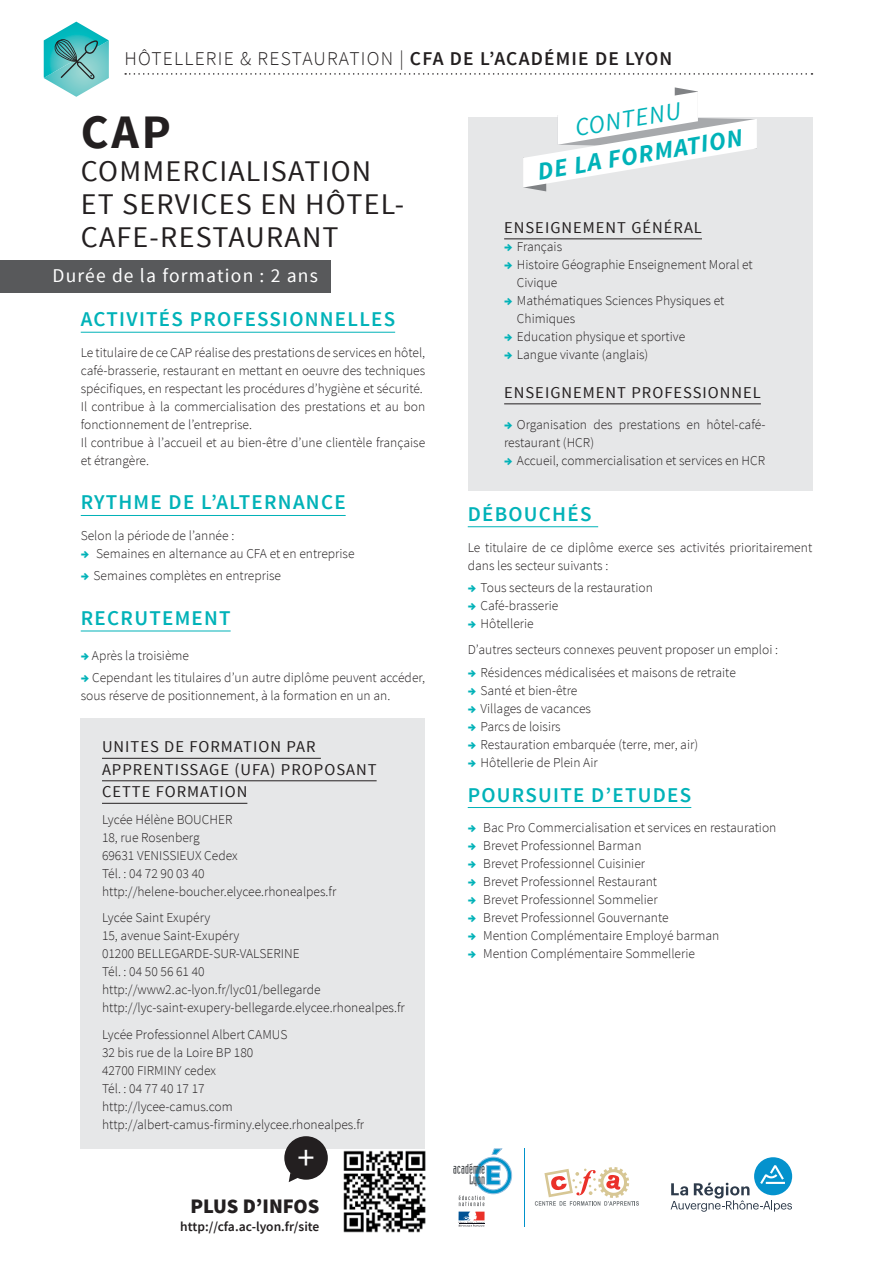
<style>
.page{position:relative;width:893px;height:1263px;background:#fff}
.page>*{position:absolute;margin:0;border:0;box-sizing:border-box;transform-origin:0 0}
.t1{font:700 48px "Source Sans Pro";color:#231f20}
.t2{font:34.65px "Source Sans Pro";color:#fff}
.t3{font:30px/33px "Source Sans Pro";letter-spacing:.04em;color:#231f20}
.t4{font:italic 700 25.2px "Source Sans Pro";color:#00b2b8}
.t5{font:italic 25.2px "Source Sans Pro";color:#00b2b8}
.t6{font:600 21px "Source Sans Pro";letter-spacing:.06em;color:#00b2b8}
.t7{font:900 20.55px "Source Sans Pro";color:#231f20}
.t8{font:300 19.5px "Source Sans Pro";letter-spacing:.06em;color:#231f20}
.t9{font:19.5px "Source Sans Pro";letter-spacing:.06em;color:#fff}
.t10{font:16.5px/22.5px "Source Sans Pro";letter-spacing:.06em;color:#231f20}
.t11{font:300 13.5px/18px "Source Sans Pro";color:#231f20}
.t12{font:600 13.5px "Source Sans Pro";color:#231f20}
.s1{font-weight:600}
.s2{font-weight:900;color:#00b2b8}
</style>
<div class="page">
<div style="left:468px;top:117px;width:344px;height:374px;background:#e6e7e8"></div>
<hr style="left:81px;top:332px;width:314px;height:1px;background:#00b2b8">
<hr style="left:81px;top:515px;width:265px;height:1px;background:#00b2b8">
<hr style="left:81px;top:631px;width:150px;height:1px;background:#00b2b8">
<div style="left:0;top:261px;width:331px;height:32px;background:#58595b"></div>
<hr style="left:468px;top:526px;width:130px;height:1px;background:#00b2b8">
<hr style="left:468px;top:807px;width:223px;height:1px;background:#00b2b8">
<hr style="left:504px;top:239px;width:198px;height:1px;background:#231f20">
<hr style="left:504px;top:404px;width:257px;height:1px;background:#231f20">
<div style="left:81px;top:719px;width:344px;height:430px;background:#e6e7e8"></div>
<hr style="left:102px;top:758px;width:219px;height:1px;background:#231f20">
<hr style="left:102px;top:781px;width:275px;height:1px;background:#231f20">
<hr style="left:102px;top:803px;width:145px;height:1px;background:#231f20">
<img style="left:343px;top:1151px;width:82px;height:82px">
<svg style="left:289px;top:1174px;width:9px;height:8px"></svg>
<div style="left:284px;top:1136px;width:44px;height:44px;background:#231f20;border-radius:50%"></div>
<svg style="left:670px;top:1157px;width:122px;height:55px"></svg>
<svg style="left:125px;top:73px;width:687px;height:2px"></svg>
<svg style="left:523px;top:87px;width:234px;height:104px"></svg>
<svg style="left:535px;top:1167px;width:104px;height:39px"></svg>
<hr style="left:524px;top:1149px;width:1px;height:78px;background:#0092cb">
<svg style="left:453px;top:1148px;width:59px;height:58px"></svg>
<svg style="left:458px;top:1212px;width:27px;height:15px"></svg>
<svg style="left:44px;top:22px;width:65px;height:75px"></svg>
<h3 class="t8" style="left:124px;top:46px;width:549px">HÔTELLERIE &amp; RESTAURATION | <span class="s1">CFA DE L’ACADÉMIE DE LYON</span></h3>
<h3 class="t5" style="left:572px;top:112px;width:108px;rotate:-10deg">CONTENU</h3>
<h1 class="t1" style="left:81px;top:101px;width:92px">CAP</h1>
<h3 class="t3" style="left:81px;top:154px;width:325px">COMMERCIALISATION<br>ET SERVICES EN HÔTEL-<br>CAFE-RESTAURANT</h3>
<h3 class="t4" style="left:535px;top:156px;width:209px;rotate:-10deg">DE LA FORMATION</h3>
<p class="t10" style="left:504px;top:216px;width:199px">ENSEIGNEMENT GÉNÉRAL</p>
<p class="t11" style="left:504px;top:237px;width:60px"><span class="s2">→</span> Français</p>
<p class="t11" style="left:517px;top:255px;width:237px;text-indent:-13px"><span class="s2">→</span> Histoire Géographie Enseignement Moral et<br>Civique</p>
<p class="t11" style="left:517px;top:291px;width:209px;text-indent:-13px"><span class="s2">→</span> Mathématiques Sciences Physiques et<br>Chimiques</p>
<p class="t11" style="left:504px;top:327px;width:183px"><span class="s2">→</span> Education physique et sportive</p>
<p class="t11" style="left:504px;top:345px;width:146px"><span class="s2">→</span> Langue vivante (anglais)</p>
<p class="t10" style="left:504px;top:381px;width:258px">ENSEIGNEMENT PROFESSIONNEL</p>
<p class="t11" style="left:504px;top:415px;width:263px"><span class="s2">→</span> Organisation des prestations en hôtel-café&shy;restaurant (HCR)</p>
<p class="t11" style="left:504px;top:451px;width:263px"><span class="s2">→</span> Accueil, commercialisation et services en HCR</p>
<h3 class="t9" style="left:53px;top:263px;width:267px">Durée de la formation : 2 ans</h3>
<h3 class="t6" style="left:81px;top:306px;width:316px">ACTIVITÉS PROFESSIONNELLES</h3>
<p class="t11" style="left:81px;top:343px;width:346px">Le titulaire de ce CAP réalise des prestations de services en hôtel, café-brasserie, restaurant en mettant en oeuvre des techniques spécifiques, en respectant les procédures d’hygiène et sécurité.<br>Il contribue à la commercialisation des prestations et au bon fonctionnement de l’entreprise.<br>Il contribue à l’accueil et au bien-être d’une clientèle française et étrangère.</p>
<h3 class="t6" style="left:81px;top:489px;width:266px">RYTHME DE L’ALTERNANCE</h3>
<p class="t11" style="left:81px;top:526px;width:155px">Selon la période de l’année :</p>
<p class="t11" style="left:81px;top:544px;width:275px"><span class="s2">→</span> Semaines en alternance au CFA et en entreprise</p>
<p class="t11" style="left:81px;top:567px;width:202px"><span class="s2">→</span> Semaines complètes en entreprise</p>
<h3 class="t6" style="left:81px;top:604px;width:151px">RECRUTEMENT</h3>
<p class="t11" style="left:81px;top:646px;width:110px"><span class="s2">→</span> Après la troisième</p>
<p class="t11" style="left:81px;top:668px;width:346px"><span class="s2">→</span> Cependant les titulaires d’un autre diplôme peuvent accéder, sous réserve de positionnement, à la formation en un an.</p>
<h3 class="t6" style="left:468px;top:500px;width:125px">DÉBOUCHÉS</h3>
<p class="t11" style="left:468px;top:538px;width:346px">Le titulaire de ce diplôme exerce ses activités prioritairement dans les secteur suivants :</p>
<p class="t11" style="left:468px;top:578px;width:187px"><span class="s2">→</span> Tous secteurs de la restauration</p>
<p class="t11" style="left:468px;top:596px;width:92px"><span class="s2">→</span> Café-brasserie</p>
<p class="t11" style="left:468px;top:610px;width:312px;line-height:26.5px"><span class="s2">→</span> Hôtellerie<br>D’autres secteurs connexes peuvent proposer un emploi :</p>
<p class="t11" style="left:468px;top:663px;width:270px"><span class="s2">→</span> Résidences médicalisées et maisons de retraite</p>
<p class="t11" style="left:468px;top:681px;width:111px"><span class="s2">→</span> Santé et bien-être</p>
<p class="t11" style="left:468px;top:699px;width:125px"><span class="s2">→</span> Villages de vacances</p>
<p class="t11" style="left:468px;top:717px;width:94px"><span class="s2">→</span> Parcs de loisirs</p>
<p class="t11" style="left:468px;top:735px;width:232px"><span class="s2">→</span> Restauration embarquée (terre, mer, air)</p>
<p class="t11" style="left:468px;top:753px;width:131px"><span class="s2">→</span> Hôtellerie de Plein Air</p>
<h3 class="t6" style="left:468px;top:781px;width:225px">POURSUITE D’ETUDES</h3>
<p class="t11" style="left:468px;top:818px;width:310px"><span class="s2">→</span> Bac Pro Commercialisation et services en restauration</p>
<p class="t11" style="left:468px;top:836px;width:175px"><span class="s2">→</span> Brevet Professionnel Barman</p>
<p class="t11" style="left:468px;top:854px;width:179px"><span class="s2">→</span> Brevet Professionnel Cuisinier</p>
<p class="t11" style="left:468px;top:872px;width:191px"><span class="s2">→</span> Brevet Professionnel Restaurant</p>
<p class="t11" style="left:468px;top:890px;width:191px"><span class="s2">→</span> Brevet Professionnel Sommelier</p>
<p class="t11" style="left:468px;top:908px;width:202px"><span class="s2">→</span> Brevet Professionnel Gouvernante</p>
<p class="t11" style="left:468px;top:926px;width:253px"><span class="s2">→</span> Mention Complémentaire Employé barman</p>
<p class="t11" style="left:468px;top:944px;width:229px"><span class="s2">→</span> Mention Complémentaire Sommellerie</p>
<p class="t10" style="left:102px;top:735px;width:276px">UNITES DE FORMATION PAR<br>APPRENTISSAGE (UFA) PROPOSANT<br>CETTE FORMATION</p>
<p class="t11" style="left:102px;top:810px;width:236px">Lycée Hélène BOUCHER<br>18, rue Rosenberg<br>69631 VENISSIEUX Cedex<br>Tél. : 04 72 90 03 40 http://helene-boucher.elycee.rhonealpes.fr</p>
<p class="t11" style="left:102px;top:909px;width:304px">Lycée Saint Exupéry<br>15, avenue Saint-Exupéry<br>01200 BELLEGARDE-SUR-VALSERINE<br>Tél. : 04 50 56 61 40 http://www2.ac-lyon.fr/lyc01/bellegarde http://lyc-saint-exupery-bellegarde.elycee.rhonealpes.fr</p>
<p class="t11" style="left:102px;top:1025px;width:264px">Lycée Professionnel Albert CAMUS<br>32 bis rue de la Loire BP 180<br>42700 FIRMINY cedex<br>Tél. : 04 77 40 17 17<br>http://lycee-camus.com http://albert-camus-firminy.elycee.rhonealpes.fr</p>
<h2 class="t2" style="left:297px;top:1135px;width:19px">+</h2>
<h3 class="t7" style="left:190px;top:1193px;width:131px">PLUS D’INFOS</h3>
<p class="t12" style="left:180px;top:1218px;width:141px">http://cfa.ac-lyon.fr/site</p>
</div>
